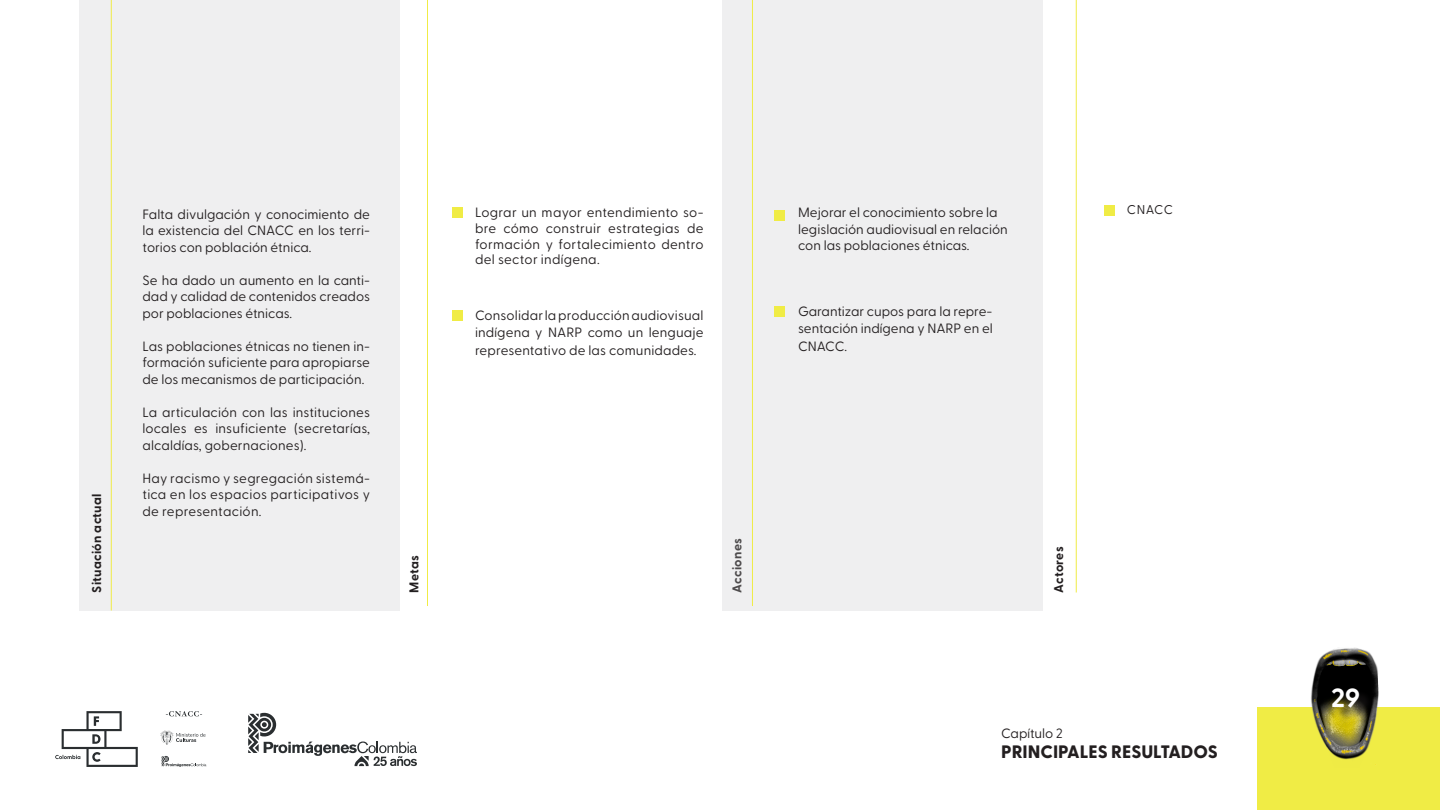
<style>
.page{position:relative;width:1440px;height:810px;background:#fff}
.page>*{position:absolute;margin:0;border:0;box-sizing:border-box;transform-origin:0 0}
.t1{font:700 26.4px "Greycliff CF";color:#fff}
.t2{font:800 18px "Greycliff CF";color:#231f20}
.t3{font:13.5px/16.5px "Greycliff CF";color:#231f20;text-align:justify}
.t4{font:700 12.75px "Greycliff CF";letter-spacing:.02em;color:#231f20}
.t5{font:12.75px "Greycliff CF";letter-spacing:.025em;color:#231f20}
</style>
<div class="page">
<div style="left:1257px;top:707px;width:183px;height:103px;background:#f0ec45"></div>
<img style="left:1311px;top:647px;width:68px;height:118px">
<div style="left:1334px;top:690px;width:39px;height:30px;background:#231f20;opacity:.75"></div>
<svg style="left:55px;top:711px;width:83px;height:56px"></svg>
<svg style="left:162px;top:756px;width:44px;height:11px"></svg>
<svg style="left:166px;top:711px;width:36px;height:5px"></svg>
<svg style="left:160px;top:731px;width:45px;height:14px"></svg>
<svg style="left:248px;top:713px;width:169px;height:53px"></svg>
<div style="left:79px;top:0;width:321px;height:610px;background:#efeff0"></div>
<div style="left:722px;top:0;width:321px;height:610px;background:#efeff0"></div>
<div style="left:1104px;top:205px;width:11px;height:10px;background:#f0ec45"></div>
<div style="left:774px;top:210px;width:11px;height:10px;background:#f0ec45"></div>
<div style="left:453px;top:208px;width:10px;height:10px;background:#f0ec45"></div>
<div style="left:453px;top:311px;width:10px;height:10px;background:#f0ec45"></div>
<div style="left:774px;top:306px;width:11px;height:11px;background:#f0ec45"></div>
<hr style="left:427px;top:0;width:1px;height:606px;background:#f0ec45">
<hr style="left:752px;top:0;width:1px;height:606px;background:#f0ec45">
<hr style="left:1076px;top:0;width:1px;height:592px;background:#f0ec45">
<hr style="left:111px;top:0;width:1px;height:610px;background:#f0ec45">
<p class="t4" style="left:87px;top:592px;width:100px;rotate:-90deg">Situación actual</p>
<p class="t3" style="left:142px;top:205px;width:229px">Falta divulgación y conocimiento de la existencia del CNACC en los terri&shy;torios con población étnica.</p>
<p class="t3" style="left:142px;top:271px;width:229px">Se ha dado un aumento en la canti&shy;dad y calidad de contenidos creados por poblaciones étnicas.</p>
<p class="t3" style="left:142px;top:337px;width:229px">Las poblaciones étnicas no tienen in&shy;formación suficiente para apropiarse de los mecanismos de participación.</p>
<p class="t3" style="left:142px;top:403px;width:229px">La articulación con las instituciones locales es insuficiente (secretarías, alcaldías, gobernaciones).</p>
<p class="t3" style="left:142px;top:469px;width:229px">Hay racismo y segregación sistemá&shy;tica en los espacios participativos y de representación.</p>
<p class="t4" style="left:404px;top:592px;width:39px;rotate:-90deg">Metas</p>
<p class="t3" style="left:475px;top:204px;width:230px;line-height:15.8px">Lograr un mayor entendimiento so&shy;bre cómo construir estrategias de formación y fortalecimiento dentro del sector indígena.</p>
<p class="t3" style="left:475px;top:306px;width:230px;line-height:17.2px">Consolidar la producción audiovisual indígena y NARP como un lenguaje representativo de las comunidades.</p>
<p class="t3" style="left:798px;top:203px;width:211px;text-align:left">Mejorar el conocimiento sobre la legislación audiovisual en relación con las poblaciones étnicas.</p>
<p class="t3" style="left:798px;top:302px;width:196px;line-height:17.2px">Garantizar cupos para la repre&shy;sentación indígena y NARP en el CNACC.</p>
<p class="t5" style="left:1127px;top:200px;width:48px">CNACC</p>
<p class="t4" style="left:727px;top:592px;width:55px;rotate:-90deg">Acciones</p>
<p class="t4" style="left:1049px;top:592px;width:47px;rotate:-90deg">Actores</p>
<p class="t3" style="left:1001px;top:724px;width:63px">Capítulo 2</p>
<p class="t2" style="left:1001px;top:738px;width:218px">PRINCIPALES RESULTADOS</p>
<h1 class="t1" style="left:1331px;top:677px;width:30px">29</h1>
</div>
